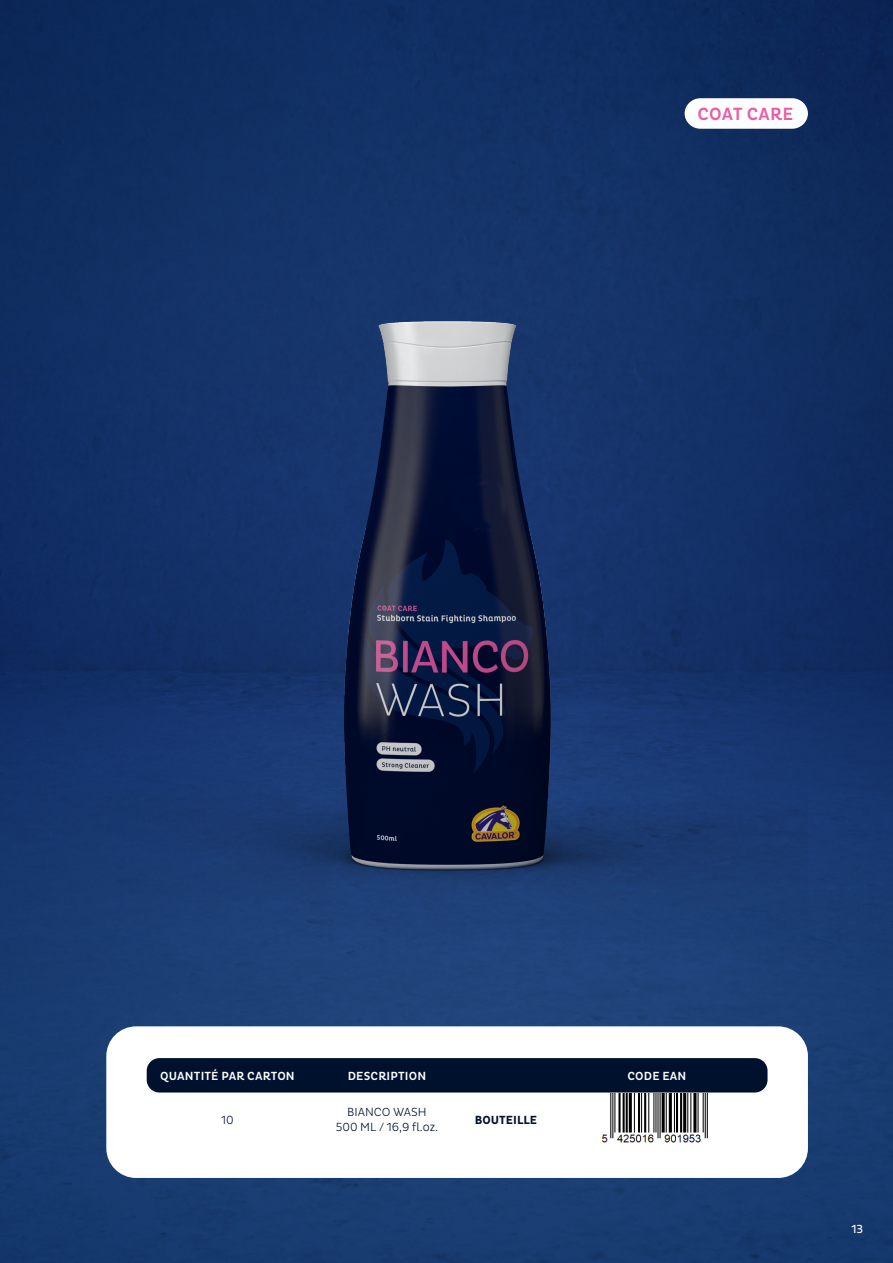
<style>
.page{position:relative;width:893px;height:1263px;background:#fff}
.page>*{position:absolute;margin:0;border:0;box-sizing:border-box;transform-origin:0 0}
.t1{font:500 18px "Pluto Cond";letter-spacing:.015em;color:#ef59a1}
.Titel{font:500 12px "Pluto Cond";letter-spacing:.015em;color:#fff}
.Body{font:300 12px/15px "Pluto Cond";color:#00112e;text-align:center}
.Body-2{font:700 12px "Pluto Cond";color:#00112e}
.t2{font:condensed 12px "Pluto";color:#fff}
</style>
<div class="page">
<img style="left:0;top:0;width:893px;height:1263px">
<svg style="left:685px;top:98px;width:123px;height:31px"></svg>
<div style="left:106px;top:1026px;width:702px;height:152px;background:#fff;border-radius:30px"></div>
<div style="left:147px;top:1058px;width:620px;height:34px;background:#00112e;border-radius:13px"></div>
<img style="left:601px;top:1094px;width:107px;height:49px">
<img style="left:106px;top:160px;width:702px;height:823px">
<p class="t1" style="left:697px;top:103px;width:97px">COAT CARE</p>
<p class="Titel" style="left:160px;top:1069px;width:136px">QUANTITÉ PAR CARTON</p>
<p class="Titel" style="left:348px;top:1069px;width:80px">DESCRIPTION</p>
<p class="Titel" style="left:627px;top:1069px;width:60px">CODE EAN</p>
<p class="Body" style="left:221px;top:1112px;width:14px">10</p>
<p class="Body" style="left:336px;top:1105px;width:104px">BIANCO WASH<br>500 ML / 16,9 fl.oz.</p>
<p class="Body-2" style="left:475px;top:1113px;width:64px">BOUTEILLE</p>
<p class="t2" style="left:851px;top:1222px;width:13px">13</p>
</div>
